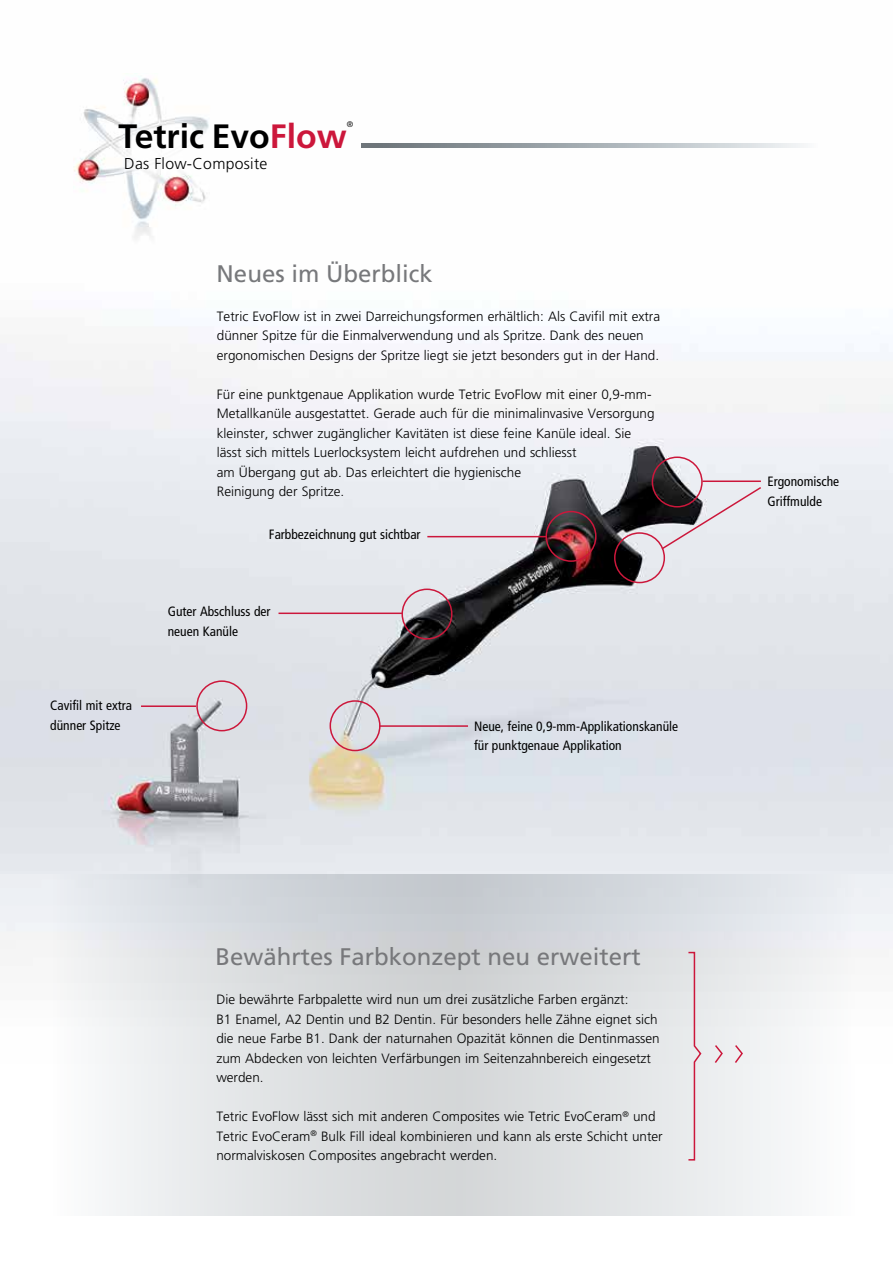
<style>
.page{position:relative;width:893px;height:1263px;background:#fff}
.page>*{position:absolute;margin:0;border:0;box-sizing:border-box;transform-origin:0 0}
.t1{font:700 33.75px "Frutiger";color:#000}
.t2{font:24px "Frutiger";color:#77787b}
.t3{font:300 15.75px "Frutiger";letter-spacing:.02em;color:#000}
.t4{font:300 13.5px/19.5px "Frutiger";color:#000}
.t5{font:condensed 13.5px/19.5px "Frutiger";color:#000}
.t6{font:300 8.1px "Frutiger";color:#000}
.s1{color:#cc173b}
</style>
<div class="page">
<img style="left:1px;top:143px;width:892px;height:732px">
<svg style="left:361px;top:144px;width:532px;height:4px"></svg>
<img style="left:0;top:0;width:1px;height:1131px">
<div style="left:330px;top:700px;width:51px;height:51px;border:2px solid #cc173b;border-radius:50%"></div>
<hr style="left:379px;top:725px;width:89px;height:2px;background:#cc173b">
<div style="left:652px;top:456px;width:51px;height:51px;border:2px solid #cc173b;border-radius:50%"></div>
<hr style="left:702px;top:480px;width:59px;height:2px;background:#cc173b">
<div style="left:401px;top:588px;width:51px;height:51px;border:2px solid #cc173b;border-radius:50%"></div>
<hr style="left:279px;top:612px;width:123px;height:2px;background:#cc173b">
<div style="left:545px;top:511px;width:52px;height:51px;border:2px solid #cc173b;border-radius:50%"></div>
<hr style="left:427px;top:536px;width:119px;height:1px;background:#cc173b">
<div style="left:196px;top:680px;width:51px;height:51px;border:2px solid #cc173b;border-radius:50%"></div>
<hr style="left:141px;top:705px;width:55px;height:2px;background:#cc173b">
<svg style="left:660px;top:485px;width:103px;height:66px;background:#bdb8be"></svg>
<div style="left:614px;top:532px;width:51px;height:51px;border:2px solid #cc173b;border-radius:50%"></div>
<svg style="left:0;top:875px;width:893px;height:340px"></svg>
<img style="left:73px;top:76px;width:139px;height:174px">
<div style="left:119px;top:126px;width:237px;height:51px;background:#fff;border:1px solid #fff"></div>
<svg style="left:687px;top:951px;width:15px;height:210px;background:#e4d3d8"></svg>
<svg style="left:713px;top:1043px;width:11px;height:21px"></svg>
<svg style="left:733px;top:1043px;width:11px;height:21px"></svg>
<h1 class="t1" style="left:119px;top:116px;width:230px">Tetric Evo<span class="s1">Flow</span></h1>
<p class="t6" style="left:347px;top:120px;width:8px">®</p>
<p class="t3" style="left:124px;top:154px;width:145px">Das Flow-Composite</p>
<h2 class="t2" style="left:217px;top:259px;width:218px">Neues im Überblick</h2>
<p class="t4" style="left:217px;top:306px;width:445px">Tetric EvoFlow ist in zwei Darreichungsformen erhältlich: Als Cavifil mit extra dünner Spitze für die Einmalverwendung und als Spritze. Dank des neuen ergonomischen Designs der Spritze liegt sie jetzt besonders gut in der Hand.</p>
<p class="t4" style="left:217px;top:384px;width:439px">Für eine punktgenaue Applikation wurde Tetric EvoFlow mit einer 0,9-mm-Metallkanüle ausgestattet. Gerade auch für die minimalinvasive Versorgung kleinster, schwer zugänglicher Kavitäten ist diese feine Kanüle ideal. Sie lässt sich mittels Luerlocksystem leicht aufdrehen und schliesst<br>am Übergang gut ab. Das erleichtert die hygienische<br>Reinigung der Spritze.</p>
<p class="t5" style="left:269px;top:524px;width:153px">Farbbezeichnung gut sichtbar</p>
<p class="t5" style="left:50px;top:696px;width:83px">Cavifil mit extra dünner Spitze</p>
<p class="t5" style="left:168px;top:602px;width:104px">Guter Abschluss der neuen Kanüle</p>
<p class="t5" style="left:474px;top:716px;width:206px">Neue, feine 0,9-mm-Applikationskanüle für punktgenaue Applikation</p>
<h2 class="t2" style="left:215px;top:943px;width:427px">Bewährtes Farbkonzept neu erweitert</h2>
<p class="t4" style="left:216px;top:990px;width:445px">Die bewährte Farbpalette wird nun um drei zusätzliche Farben ergänzt:<br>B1 Enamel, A2 Dentin und B2 Dentin. Für besonders helle Zähne eignet sich die neue Farbe B1. Dank der naturnahen Opazität können die Dentinmassen zum Abdecken von leichten Verfärbungen im Seitenzahnbereich eingesetzt werden.</p>
<p class="t4" style="left:216px;top:1107px;width:448px">Tetric EvoFlow lässt sich mit anderen Composites wie Tetric EvoCeram<sup>®</sup> und<br>Tetric EvoCeram<sup>®</sup> Bulk Fill ideal kombinieren und kann als erste Schicht unter normalviskosen Composites angebracht werden.</p>
<p class="t5" style="left:767px;top:472px;width:73px">Ergonomische<br>Griffmulde</p>
</div>
